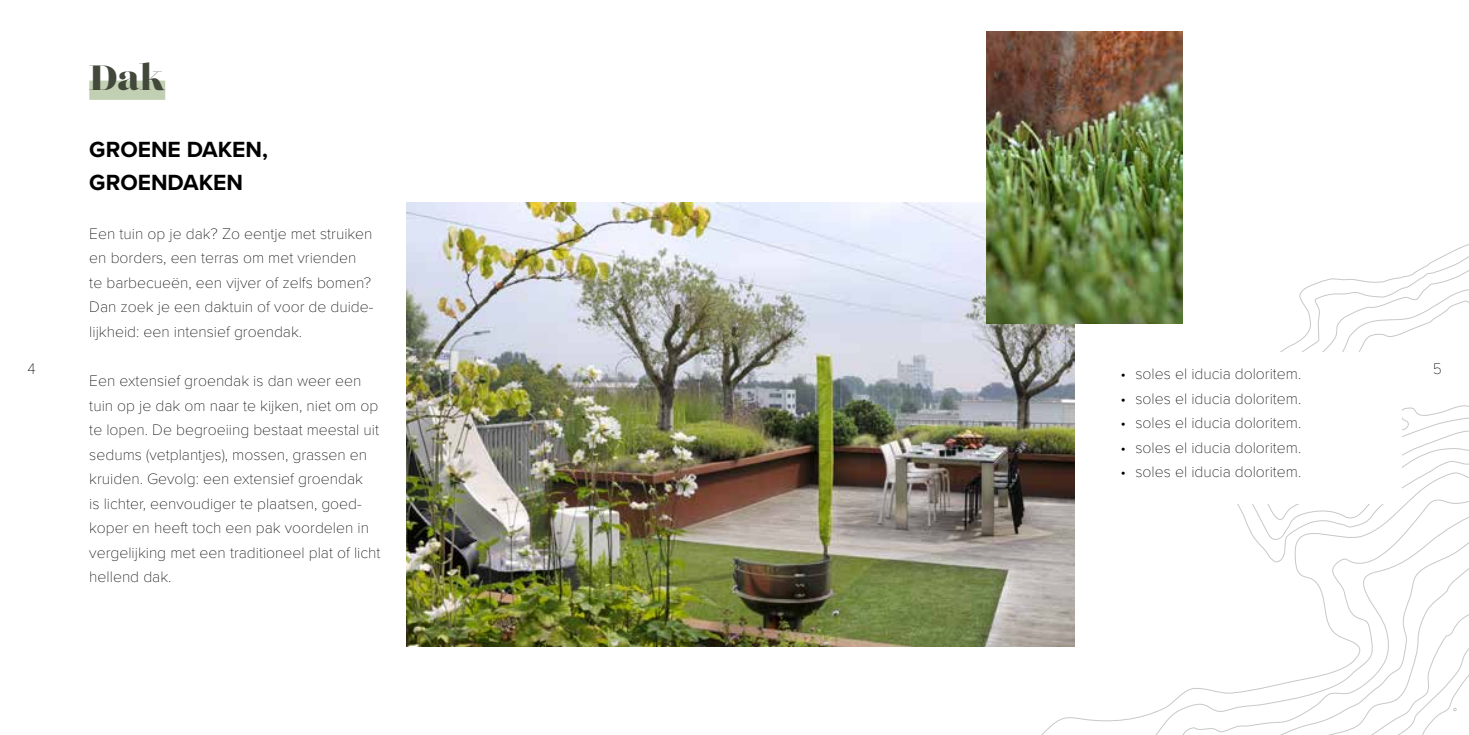
<style>
.page{position:relative;width:1469px;height:735px;background:#fff}
.page>*{position:absolute;margin:0;border:0;box-sizing:border-box;transform-origin:0 0}
.t1{font:35px "Lust Didone";color:#42493b}
.t2{font:700 22.75px/33.2px "Proxima Nova";color:#000}
.t3{font:100 15.75px/24.5px "Proxima Nova T";color:#000}
</style>
<div class="page">
<div style="left:89px;top:81px;width:76px;height:19px;background:#c1cfb3"></div>
<img style="left:407px;top:202px;width:454px;height:444px">
<img style="left:986px;top:32px;width:196px;height:156px">
<img style="left:861px;top:188px;width:607px;height:546px">
<svg style="left:1452px;top:707px;width:4px;height:3px"></svg>
<div style="left:1105px;top:351px;width:296px;height:152px;background:#fff"></div>
<h1 class="t1" style="left:89px;top:56px;width:77px">Dak</h1>
<h2 class="t2" style="left:89px;top:133px;width:180px">GROENE DAKEN,<br>GROENDAKEN</h2>
<p class="t3" style="left:89px;top:221px;width:286px">Een tuin op je dak? Zo eentje met struiken en borders, een terras om met vrienden<br>te barbecueën, een vijver of zelfs bomen?<br>Dan zoek je een daktuin of voor de duide&shy;lijkheid: een intensief groendak.</p>
<p class="t3" style="left:89px;top:368px;width:293px">Een extensief groendak is dan weer een tuin op je dak om naar te kijken, niet om op te lopen. De begroeiing bestaat meestal uit sedums (vetplantjes), mossen, grassen en kruiden. Gevolg: een extensief groendak<br>is lichter, eenvoudiger te plaatsen, goed&shy;koper en heeft toch een pak voordelen in vergelijking met een traditioneel plat of licht hellend dak.</p>
<p class="t3" style="left:27px;top:356px;width:10px">4</p>
<p class="t3" style="left:1432px;top:356px;width:11px">5</p>
<p class="t3" style="left:1120px;top:361px;width:182px">• soles el iducia doloritem.</p>
<p class="t3" style="left:1120px;top:386px;width:182px">• soles el iducia doloritem.</p>
<p class="t3" style="left:1120px;top:410px;width:182px">• soles el iducia doloritem.</p>
<p class="t3" style="left:1120px;top:435px;width:182px">• soles el iducia doloritem.</p>
<p class="t3" style="left:1120px;top:459px;width:182px">• soles el iducia doloritem.</p>
</div>
